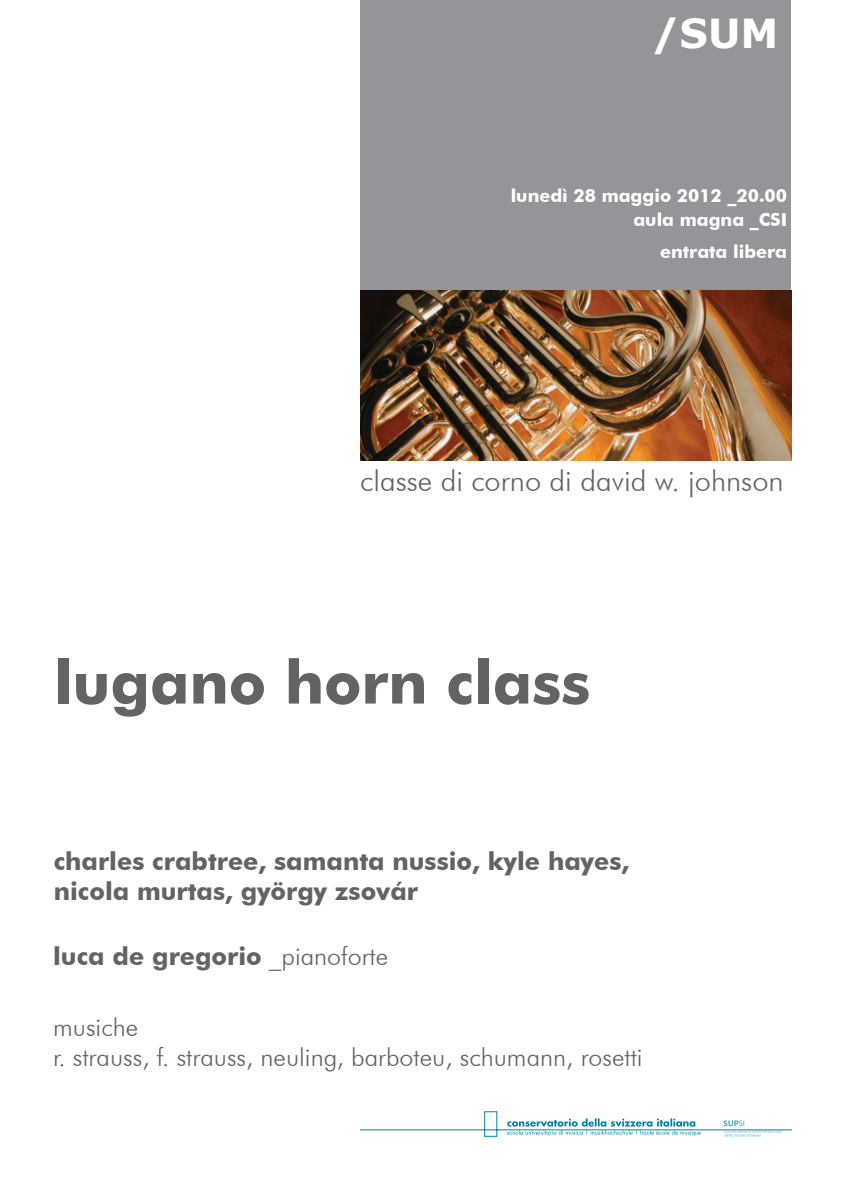
<style>
.page{position:relative;width:842px;height:1191px;background:#fff}
.page>*{position:absolute;margin:0;border:0;box-sizing:border-box;transform-origin:0 0}
.t1{font:700 60px "Futura BT";color:#636366}
.t2{font:700 40px "Verdana";color:#fff}
.t3{font:300 29px "Futura BT";color:#636366}
.t4{font:700 25px/30px "Futura BT";color:#636366}
.t5{font:300 25px/30px "Futura BT";color:#636366}
.t6{font:700 18px/24px "Futura BT";color:#fff;text-align:right}
.s1{font-weight:300}
</style>
<div class="page">
<div style="left:360px;top:0;width:431px;height:291px;background:#939598"></div>
<svg style="left:360px;top:1111px;width:431px;height:25px"></svg>
<img style="left:360px;top:291px;width:431px;height:170px">
<h2 class="t2" style="left:652px;top:8px;width:128px">/SUM</h2>
<p class="t6" style="left:511px;top:184px;width:278px">lunedì 28 maggio 2012 _20.00 aula magna _CSI</p>
<p class="t6" style="left:660px;top:240px;width:128px">entrata libera</p>
<p class="t3" style="left:360px;top:463px;width:425px">classe di corno di david w. johnson</p>
<h1 class="t1" style="left:54px;top:646px;width:538px">lugano horn class</h1>
<p class="t4" style="left:54px;top:845px;width:577px">charles crabtree, samanta nussio, kyle hayes, nicola murtas, györgy zsovár</p>
<p class="t4" style="left:53px;top:941px;width:336px">luca de gregorio <span class="s1">_pianoforte</span></p>
<p class="t5" style="left:53px;top:1011px;width:591px">musiche<br>r. strauss, f. strauss, neuling, barboteu, schumann, rosetti</p>
</div>
